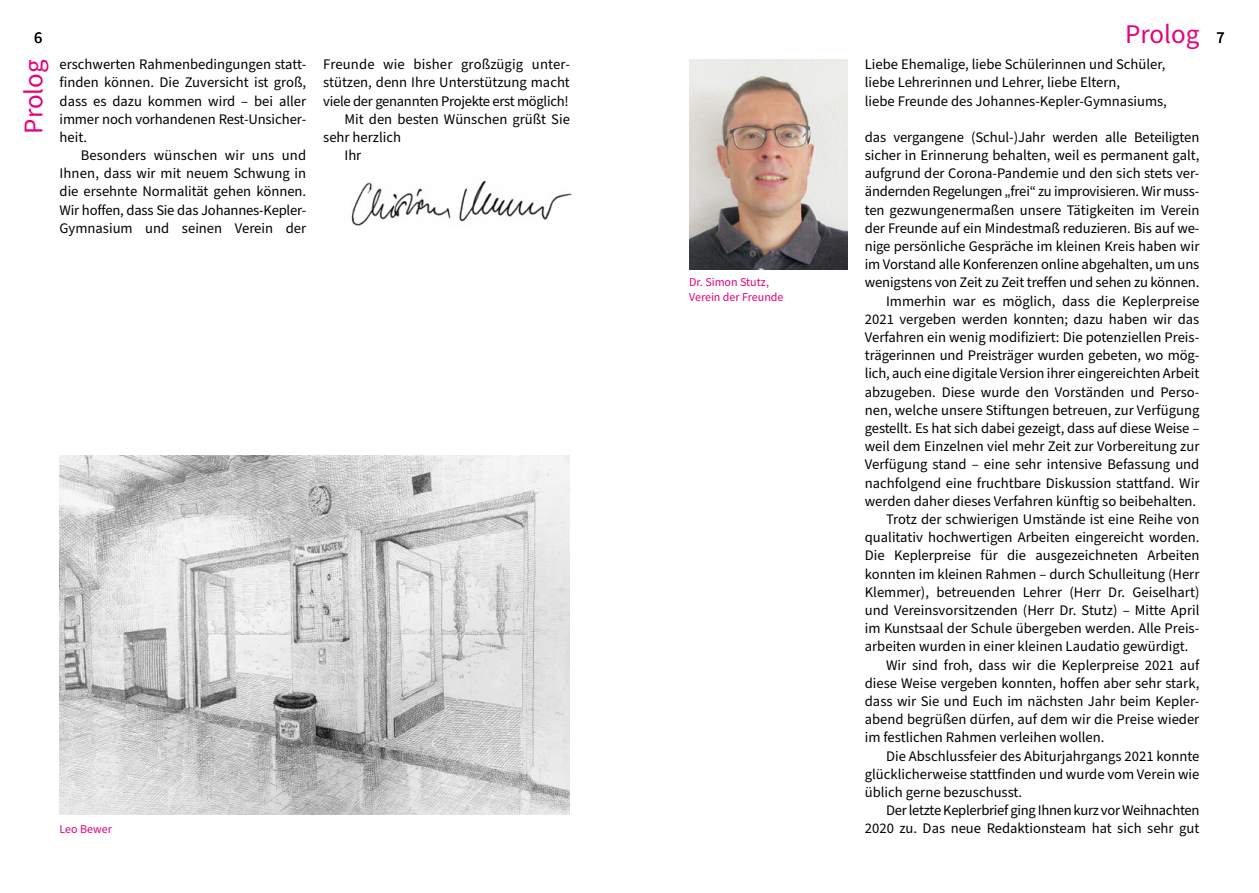
<style>
.page{position:relative;width:1259px;height:893px;background:#fff}
.page>*{position:absolute;margin:0;border:0;box-sizing:border-box;transform-origin:0 0}
.t1{font:27px "Source Sans Pro";color:#e6007d}
.t2{font:16.5px "Source Sans Pro";color:#000}
.t3{font:14.7px/18.1px "Source Sans Pro";color:#000;text-align:justify}
.t4{font:14.7px "Source Sans Pro";letter-spacing:-.02em;color:#000}
.t5{font:12px/15px "Source Sans Pro";color:#e6007d}
.s1{font-size:16.5px;color:#000}
</style>
<div class="page">
<img style="left:351px;top:181px;width:221px;height:45px">
<img style="left:689px;top:60px;width:159px;height:209px">
<img style="left:60px;top:455px;width:510px;height:360px">
<p class="t2" style="left:34px;top:26px;width:10px">6</p>
<h1 class="t1" style="left:1125px;top:16px;width:101px">Prolog <span class="s1">7</span></h1>
<h1 class="t1" style="left:16px;top:134px;width:76px;rotate:-90deg">Prolog</h1>
<p class="t3" style="left:60px;top:56px;width:248px">erschwerten Rahmenbedingungen statt&shy;finden können. Die Zuversicht ist groß, dass es dazu kommen wird – bei aller immer noch vorhandenen Rest-Unsicher&shy;heit.</p>
<p class="t3" style="left:60px;top:147px;width:248px;text-indent:21px">Besonders wünschen wir uns und Ihnen, dass wir mit neuem Schwung in die ersehnte Normalität gehen können.<br>Wir hoffen, dass Sie das Johannes-Kepler-Gymnasium und seinen Verein der</p>
<p class="t3" style="left:323px;top:56px;width:248px">Freunde wie bisher großzügig unter-</p>
<p class="t3" style="left:323px;top:74px;width:248px">stützen, denn Ihre Unterstützung macht</p>
<p class="t4" style="left:323px;top:91px;width:247px">viele der genannten Projekte erst möglich!</p>
<p class="t3" style="left:344px;top:110px;width:227px">Mit den besten Wünschen grüßt Sie</p>
<p class="t3" style="left:323px;top:128px;width:79px">sehr herzlich</p>
<p class="t3" style="left:344px;top:147px;width:18px">Ihr</p>
<p class="t3" style="left:865px;top:56px;width:304px;text-align:left">Liebe Ehemalige, liebe Schülerinnen und Schüler, liebe Lehrerinnen und Lehrer, liebe Eltern,<br>liebe Freunde des Johannes-Kepler-Gymnasiums,</p>
<p class="t3" style="left:865px;top:128px;width:336px">das vergangene (Schul-)Jahr werden alle Beteiligten</p>
<p class="t3" style="left:865px;top:147px;width:336px">sicher in Erinnerung behalten, weil es permanent galt,</p>
<p class="t3" style="left:865px;top:165px;width:336px">aufgrund der Corona-Pandemie und den sich stets ver-</p>
<p class="t3" style="left:865px;top:183px;width:336px">ändernden Regelungen „frei“ zu improvisieren. Wir muss-</p>
<p class="t3" style="left:865px;top:201px;width:336px">ten gezwungenermaßen unsere Tätigkeiten im Verein</p>
<p class="t3" style="left:865px;top:219px;width:336px">der Freunde auf ein Mindestmaß reduzieren. Bis auf we-</p>
<p class="t3" style="left:865px;top:238px;width:336px">nige persönliche Gespräche im kleinen Kreis haben wir</p>
<p class="t3" style="left:865px;top:256px;width:336px">im Vorstand alle Konferenzen online abgehalten, um uns</p>
<p class="t3" style="left:865px;top:274px;width:336px">wenigstens von Zeit zu Zeit treffen und sehen zu können.</p>
<p class="t3" style="left:886px;top:292px;width:315px">Immerhin war es möglich, dass die Keplerpreise</p>
<p class="t3" style="left:865px;top:310px;width:336px">2021 vergeben werden konnten; dazu haben wir das</p>
<p class="t3" style="left:865px;top:329px;width:336px">Verfahren ein wenig modifiziert: Die potenziellen Preis-</p>
<p class="t3" style="left:865px;top:347px;width:336px">trägerinnen und Preisträger wurden gebeten, wo mög-</p>
<p class="t3" style="left:865px;top:365px;width:336px">lich, auch eine digitale Version ihrer eingereichten Arbeit</p>
<p class="t3" style="left:865px;top:383px;width:336px">abzugeben. Diese wurde den Vorständen und Perso-</p>
<p class="t3" style="left:865px;top:401px;width:336px">nen, welche unsere Stiftungen betreuen, zur Verfügung</p>
<p class="t3" style="left:865px;top:419px;width:336px">gestellt. Es hat sich dabei gezeigt, dass auf diese Weise –</p>
<p class="t3" style="left:865px;top:438px;width:336px">weil dem Einzelnen viel mehr Zeit zur Vorbereitung zur</p>
<p class="t3" style="left:865px;top:456px;width:336px">Verfügung stand – eine sehr intensive Befassung und</p>
<p class="t3" style="left:865px;top:474px;width:336px">nachfolgend eine fruchtbare Diskussion stattfand. Wir</p>
<p class="t3" style="left:865px;top:492px;width:333px">werden daher dieses Verfahren künftig so beibehalten.</p>
<p class="t3" style="left:886px;top:510px;width:315px">Trotz der schwierigen Umstände ist eine Reihe von</p>
<p class="t3" style="left:865px;top:529px;width:336px">qualitativ hochwertigen Arbeiten eingereicht worden.</p>
<p class="t3" style="left:865px;top:547px;width:336px">Die Keplerpreise für die ausgezeichneten Arbeiten</p>
<p class="t3" style="left:865px;top:565px;width:336px">konnten im kleinen Rahmen – durch Schulleitung (Herr</p>
<p class="t3" style="left:865px;top:583px;width:336px">Klemmer), betreuenden Lehrer (Herr Dr. Geiselhart)</p>
<p class="t3" style="left:865px;top:601px;width:336px">und Vereinsvorsitzenden (Herr Dr. Stutz) – Mitte April</p>
<p class="t3" style="left:865px;top:620px;width:336px">im Kunstsaal der Schule übergeben werden. Alle Preis-</p>
<p class="t3" style="left:865px;top:638px;width:325px">arbeiten wurden in einer kleinen Laudatio gewürdigt.</p>
<p class="t3" style="left:886px;top:656px;width:315px">Wir sind froh, dass wir die Keplerpreise 2021 auf</p>
<p class="t3" style="left:865px;top:674px;width:336px">diese Weise vergeben konnten, hoffen aber sehr stark,</p>
<p class="t3" style="left:865px;top:692px;width:336px">dass wir Sie und Euch im nächsten Jahr beim Kepler-</p>
<p class="t3" style="left:865px;top:711px;width:336px">abend begrüßen dürfen, auf dem wir die Preise wieder</p>
<p class="t3" style="left:865px;top:729px;width:241px">im festlichen Rahmen verleihen wollen.</p>
<p class="t3" style="left:886px;top:747px;width:315px">Die Abschlussfeier des Abiturjahrgangs 2021 konnte</p>
<p class="t3" style="left:865px;top:765px;width:336px">glücklicherweise stattfinden und wurde vom Verein wie</p>
<p class="t3" style="left:865px;top:783px;width:159px">üblich gerne bezuschusst.</p>
<p class="t4" style="left:886px;top:800px;width:315px">Der letzte Keplerbrief ging Ihnen kurz vor Weihnachten</p>
<p class="t5" style="left:689px;top:274px;width:96px">Dr. Simon Stutz,<br>Verein der Freunde</p>
<p class="t5" style="left:60px;top:822px;width:54px">Leo Bewer</p>
<p class="t3" style="left:865px;top:820px;width:336px">2020 zu. Das neue Redaktionsteam hat sich sehr gut</p>
</div>
